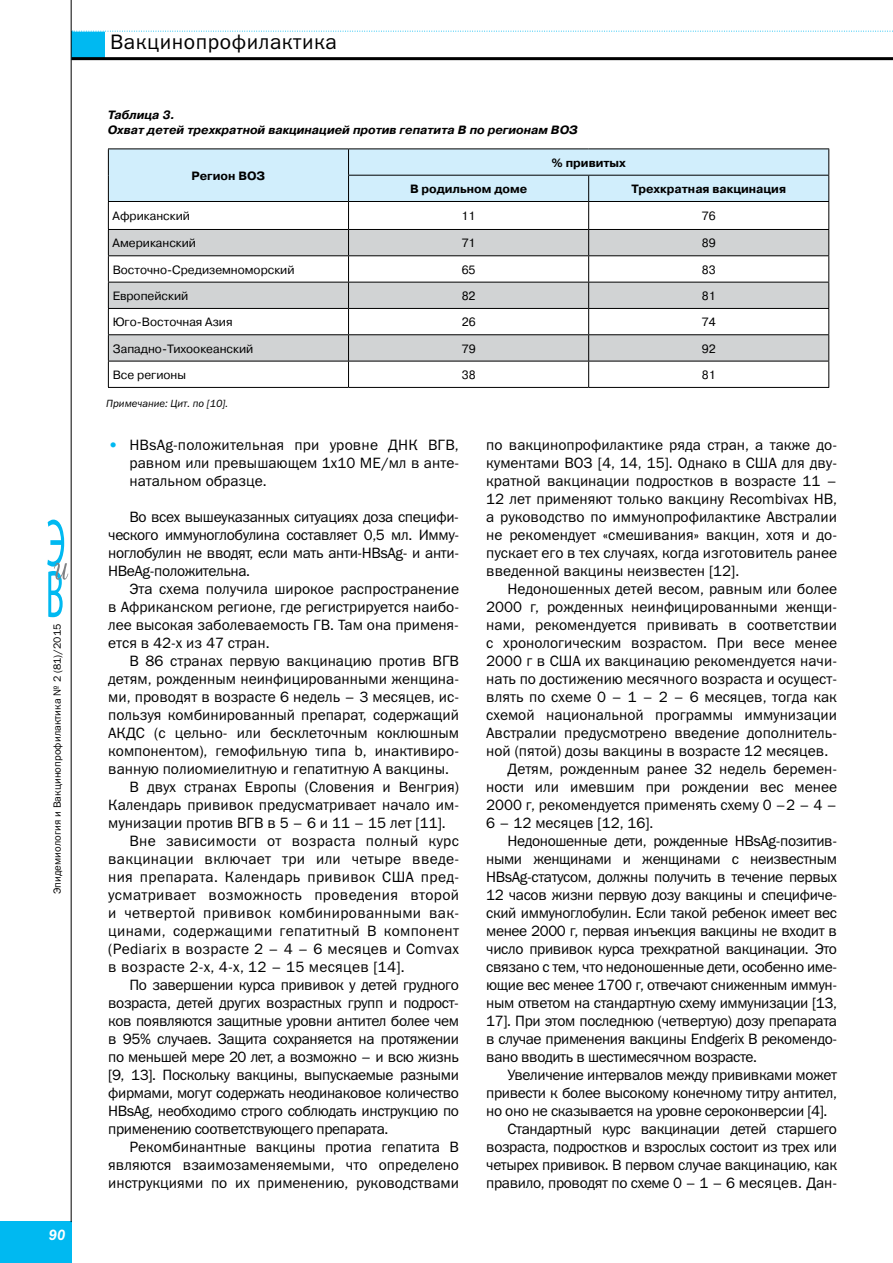
<style>
.page{position:relative;width:893px;height:1263px;background:#fff}
.page>*{position:absolute;margin:0;border:0;box-sizing:border-box;transform-origin:0 0}
.t1{font:21px "Franklin Gothic Book C";letter-spacing:.025em;color:#000}
.t2{font:15px/18px "Franklin Gothic Book C";color:#000;text-align:justify}
.t3{font:15px "Franklin Gothic Book C";letter-spacing:-.025em;color:#000}
.t4{font:15px "Franklin Gothic Book C";letter-spacing:.02em;color:#000}
.t5{font:italic 15px "Franklin Gothic Demi C";color:#fff;scale:.9 1}
.t6{font:12px "Pragmatica C";color:#000}
.t7{font:italic 700 12px/14.2px "Pragmatica C";color:#000}
.t8{font:700 12px "Pragmatica C";color:#000}
.t9{font:10.5px "Franklin Gothic Book C";letter-spacing:.005em;color:#000}
.t10{font:italic 10.5px "Franklin Gothic Book C";color:#000}
.s1{font-family:"Franklin Gothic Demi C";color:#00b9f1}
</style>
<div class="page">
<div style="left:0;top:1222px;width:71px;height:41px;background:#00b9f1"></div>
<div style="left:71px;top:31px;width:34px;height:29px;background:#00b9f1"></div>
<svg style="left:72px;top:31px;width:821px;height:1px"></svg>
<hr style="left:72px;top:57px;width:821px;height:3px;background:#000">
<svg style="left:47px;top:520px;width:21px;height:97px"></svg>
<hr style="left:71px;top:0;width:1px;height:1222px;background:#000">
<svg style="left:108px;top:149px;width:721px;height:238px"></svg>
<hr style="left:108px;top:387px;width:241px;height:1px;background:#000">
<hr style="left:349px;top:387px;width:240px;height:1px;background:#000">
<hr style="left:589px;top:387px;width:240px;height:1px;background:#000">
<p class="t9" style="left:51px;top:894px;width:272px;rotate:-90deg">Эпидемиология и Вакцинопрофилактика № 2 (81)/2015</p>
<p class="t5" style="left:49px;top:1226px;width:20px">90</p>
<h1 class="t1" style="left:110px;top:31px;width:228px">Вакцинопрофилактика</h1>
<p class="t7" style="left:108px;top:108px;width:472px">Таблица 3.<br>Охват детей трехкратной вакцинацией против гепатита В по регионам ВОЗ</p>
<p class="t8" style="left:191px;top:169px;width:75px">Регион ВОЗ</p>
<p class="t8" style="left:551px;top:156px;width:76px">% привитых</p>
<p class="t8" style="left:410px;top:182px;width:119px">В родильном доме</p>
<p class="t8" style="left:631px;top:182px;width:156px">Трехкратная вакцинация</p>
<p class="t6" style="left:113px;top:209px;width:79px">Африканский</p>
<p class="t6" style="left:462px;top:209px;width:15px">11</p>
<p class="t6" style="left:702px;top:209px;width:15px">76</p>
<p class="t6" style="left:113px;top:236px;width:85px">Американский</p>
<p class="t6" style="left:462px;top:236px;width:15px">71</p>
<p class="t6" style="left:702px;top:236px;width:15px">89</p>
<p class="t6" style="left:113px;top:263px;width:183px">Восточно-Средиземноморский</p>
<p class="t6" style="left:462px;top:263px;width:15px">65</p>
<p class="t6" style="left:702px;top:263px;width:15px">83</p>
<p class="t6" style="left:113px;top:289px;width:77px">Европейский</p>
<p class="t6" style="left:462px;top:289px;width:15px">82</p>
<p class="t6" style="left:702px;top:289px;width:15px">81</p>
<p class="t6" style="left:113px;top:315px;width:121px">Юго-Восточная Азия</p>
<p class="t6" style="left:462px;top:315px;width:15px">26</p>
<p class="t6" style="left:702px;top:315px;width:15px">74</p>
<p class="t6" style="left:113px;top:342px;width:142px">Западно-Тихоокеанский</p>
<p class="t6" style="left:462px;top:342px;width:15px">79</p>
<p class="t6" style="left:702px;top:342px;width:15px">92</p>
<p class="t6" style="left:113px;top:368px;width:75px">Все регионы</p>
<p class="t6" style="left:462px;top:368px;width:15px">38</p>
<p class="t6" style="left:702px;top:368px;width:15px">81</p>
<p class="t10" style="left:106px;top:397px;width:123px">Примечание: Цит. по [10].</p>
<p class="t2" style="left:129px;top:436px;width:331px;text-indent:-21px"><span class="s1">•</span> HBsAg-положительная при уровне ДНК ВГВ, равном или превышающем 1х10 МЕ/мл в анте&shy;натальном образце.</p>
<p class="t2" style="left:108px;top:508px;width:352px;text-indent:21px">Во всех вышеуказанных ситуациях доза специфи&shy;ческого иммуноглобулина составляет 0,5 мл. Имму&shy;ноглобулин не вводят, если мать анти-HBsAg- и анти-HBeAg-положительна.</p>
<p class="t2" style="left:108px;top:580px;width:352px;text-indent:21px">Эта схема получила широкое распространение в Африканском регионе, где регистрируется наибо&shy;лее высокая заболеваемость ГВ. Там она применя&shy;ется в 42-х из 47 стран.</p>
<p class="t2" style="left:129px;top:652px;width:331px">В 86 странах первую вакцинацию против ВГВ</p>
<p class="t2" style="left:108px;top:670px;width:352px">детям, рожденным неинфицированными женщина-</p>
<p class="t2" style="left:108px;top:688px;width:352px">ми, проводят в возрасте 6 недель – 3 месяцев, ис-</p>
<p class="t2" style="left:108px;top:706px;width:352px">пользуя комбинированный препарат, содержащий</p>
<p class="t2" style="left:108px;top:724px;width:352px">АКДС (с цельно- или бесклеточным коклюшным</p>
<p class="t2" style="left:108px;top:742px;width:352px">компонентом), гемофильную типа b, инактивиро-</p>
<p class="t2" style="left:108px;top:760px;width:342px">ванную полиомиелитную и гепатитную А вакцины.</p>
<p class="t2" style="left:129px;top:778px;width:331px">В двух странах Европы (Словения и Венгрия)</p>
<p class="t2" style="left:108px;top:796px;width:352px">Календарь прививок предусматривает начало им-</p>
<p class="t2" style="left:108px;top:814px;width:339px">мунизации против ВГВ в 5 – 6 и 11 – 15 лет [11].</p>
<p class="t4" style="left:129px;top:833px;width:331px">Вне зависимости от возраста полный курс</p>
<p class="t4" style="left:108px;top:851px;width:352px">вакцинации включает три или четыре введе-</p>
<p class="t4" style="left:108px;top:869px;width:352px">ния препарата. Календарь прививок США пред-</p>
<p class="t4" style="left:108px;top:887px;width:352px">усматривает возможность проведения второй</p>
<p class="t4" style="left:108px;top:905px;width:352px">и четвертой прививок комбинированными вак-</p>
<p class="t4" style="left:108px;top:923px;width:352px">цинами, содержащими гепатитный В компонент</p>
<p class="t4" style="left:108px;top:941px;width:352px">(Рediarix в возрасте 2 – 4 – 6 месяцев и Comvax</p>
<p class="t4" style="left:108px;top:959px;width:298px">в возрасте 2-х, 4-х, 12 – 15 месяцев [14].</p>
<p class="t3" style="left:129px;top:977px;width:331px">По завершении курса прививок у детей грудного</p>
<p class="t3" style="left:108px;top:995px;width:352px">возраста, детей других возрастных групп и подрост-</p>
<p class="t3" style="left:108px;top:1013px;width:352px">ков появляются защитные уровни антител более чем</p>
<p class="t3" style="left:108px;top:1031px;width:352px">в 95% случаев. Защита сохраняется на протяжении</p>
<p class="t3" style="left:108px;top:1049px;width:352px">по меньшей мере 20 лет, а возможно – и всю жизнь</p>
<p class="t3" style="left:108px;top:1067px;width:352px">[9, 13]. Поскольку вакцины, выпускаемые разными</p>
<p class="t3" style="left:108px;top:1085px;width:352px">фирмами, могут содержать неодинаковое количество</p>
<p class="t3" style="left:108px;top:1103px;width:352px">HBsAg, необходимо строго соблюдать инструкцию по</p>
<p class="t3" style="left:108px;top:1121px;width:282px">применению соответствующего препарата.</p>
<p class="t2" style="left:129px;top:1138px;width:331px">Рекомбинантные вакцины протиа гепатита В</p>
<p class="t2" style="left:108px;top:1156px;width:352px">являются взаимозаменяемыми, что определено</p>
<p class="t2" style="left:108px;top:1174px;width:352px">инструкциями по их применению, руководствами</p>
<p class="t2" style="left:486px;top:436px;width:352px">по вакцинопрофилактике ряда стран, а также до&shy;кументами ВОЗ [4, 14, 15]. Однако в США для дву&shy;кратной вакцинации подростков в возрасте 11 – 12 лет применяют только вакцину Recombivax HB, а руководство по иммунопрофилактике Австралии не рекомендует «смешивания» вакцин, хотя и до&shy;пускает его в тех случаях, когда изготовитель ранее введенной вакцины неизвестен [12].</p>
<p class="t2" style="left:507px;top:580px;width:331px">Недоношенных детей весом, равным или более</p>
<p class="t2" style="left:486px;top:598px;width:352px">2000 г, рожденных неинфицированными женщи-</p>
<p class="t2" style="left:486px;top:616px;width:352px">нами, рекомендуется прививать в соответствии</p>
<p class="t2" style="left:486px;top:634px;width:352px">с хронологическим возрастом. При весе менее</p>
<p class="t2" style="left:486px;top:652px;width:352px">2000 г в США их вакцинацию рекомендуется начи-</p>
<p class="t2" style="left:486px;top:670px;width:352px">нать по достижению месячного возраста и осущест-</p>
<p class="t2" style="left:486px;top:688px;width:352px">влять по схеме 0 – 1 – 2 – 6 месяцев, тогда как</p>
<p class="t2" style="left:486px;top:706px;width:352px">схемой национальной программы иммунизации</p>
<p class="t2" style="left:486px;top:724px;width:352px">Австралии предусмотрено введение дополнитель-</p>
<p class="t2" style="left:486px;top:742px;width:343px">ной (пятой) дозы вакцины в возрасте 12 месяцев.</p>
<p class="t2" style="left:507px;top:760px;width:331px">Детям, рожденным ранее 32 недель беремен-</p>
<p class="t2" style="left:486px;top:778px;width:352px">ности или имевшим при рождении вес менее</p>
<p class="t2" style="left:486px;top:796px;width:352px">2000 г, рекомендуется применять схему 0 –2 – 4 –</p>
<p class="t2" style="left:486px;top:814px;width:169px">6 – 12 месяцев [12, 16].</p>
<p class="t3" style="left:507px;top:833px;width:331px">Недоношенные дети, рожденные HBsAg-позитив-</p>
<p class="t3" style="left:486px;top:851px;width:352px">ными женщинами и женщинами с неизвестным</p>
<p class="t3" style="left:486px;top:869px;width:352px">HBsAg-статусом, должны получить в течение первых</p>
<p class="t3" style="left:486px;top:887px;width:352px">12 часов жизни первую дозу вакцины и специфиче-</p>
<p class="t3" style="left:486px;top:905px;width:352px">ский иммуноглобулин. Если такой ребенок имеет вес</p>
<p class="t3" style="left:486px;top:923px;width:352px">менее 2000 г, первая инъекция вакцины не входит в</p>
<p class="t3" style="left:486px;top:941px;width:352px">число прививок курса трехкратной вакцинации. Это</p>
<p class="t3" style="left:486px;top:959px;width:352px">связано с тем, что недоношенные дети, особенно име-</p>
<p class="t3" style="left:486px;top:977px;width:352px">ющие вес менее 1700 г, отвечают сниженным иммун-</p>
<p class="t3" style="left:486px;top:995px;width:352px">ным ответом на стандартную схему иммунизации [13,</p>
<p class="t3" style="left:486px;top:1013px;width:352px">17]. При этом последнюю (четвертую) дозу препарата</p>
<p class="t3" style="left:486px;top:1031px;width:352px">в случае применения вакцины Еndgerix B рекомендо-</p>
<p class="t3" style="left:486px;top:1049px;width:272px">вано вводить в шестимесячном возрасте.</p>
<p class="t3" style="left:507px;top:1067px;width:331px">Увеличение интервалов между прививками может</p>
<p class="t3" style="left:486px;top:1085px;width:352px">привести к более высокому конечному титру антител,</p>
<p class="t3" style="left:486px;top:1103px;width:343px">но оно не сказывается на уровне сероконверсии [4].</p>
<p class="t3" style="left:507px;top:1121px;width:331px">Стандартный курс вакцинации детей старшего</p>
<p class="t3" style="left:486px;top:1139px;width:352px">возраста, подростков и взрослых состоит из трех или</p>
<p class="t3" style="left:486px;top:1157px;width:352px">четырех прививок. В первом случае вакцинацию, как</p>
<p class="t3" style="left:486px;top:1175px;width:352px">правило, проводят по схеме 0 – 1 – 6 месяцев. Дан-</p>
</div>
